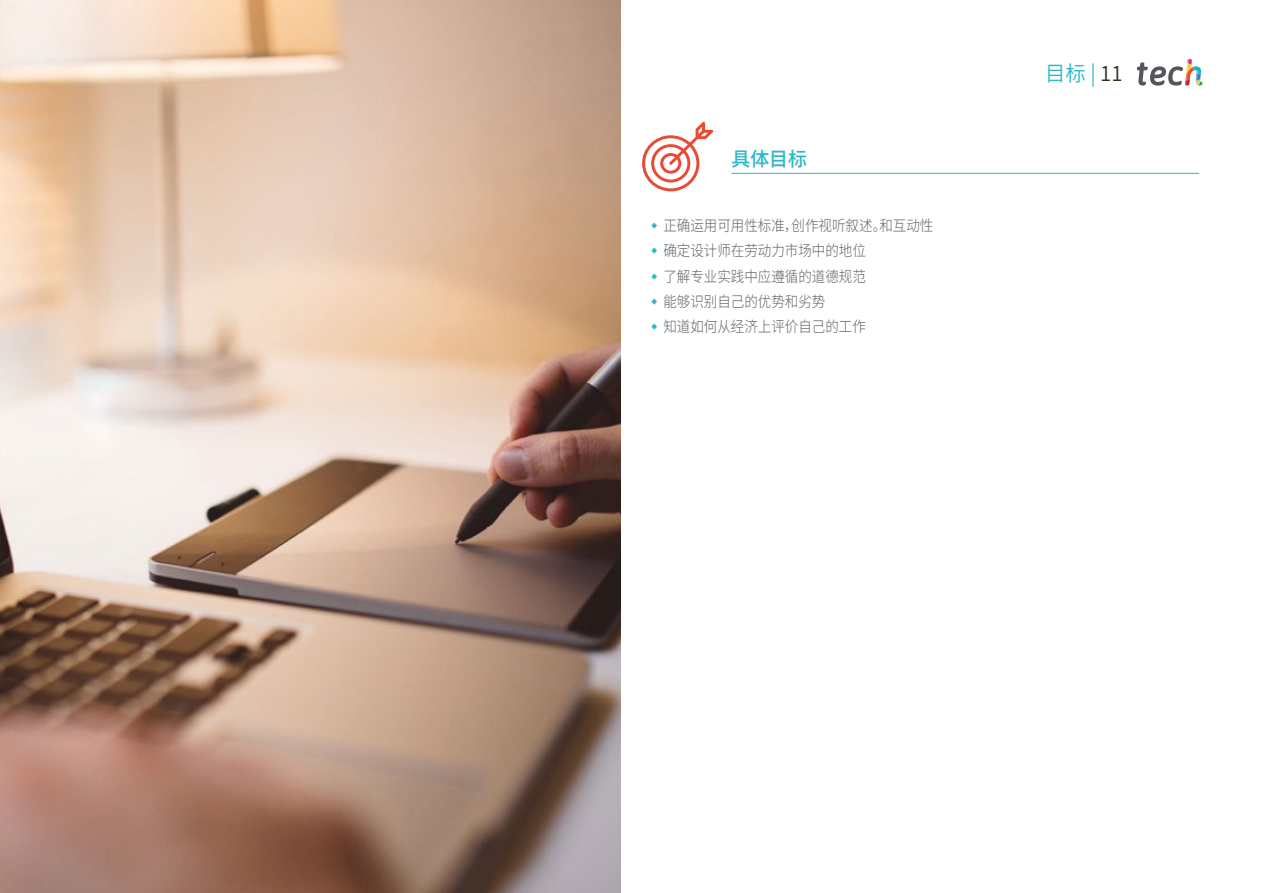
<style>
.page{position:relative;width:1263px;height:893px;background:#fff}
.page>*{position:absolute;margin:0;border:0;box-sizing:border-box;transform-origin:0 0}
.t1{font:21px "Source Han Sans CN";color:#2db8c5}
.t2{font:500 19.5px "Source Han Sans CN";color:#2db8c5}
.t3{font:300 15px/25.2px "Source Han Sans CN";color:#61646a;scale:.9 1}
.s1{color:#312e20}
</style>
<div class="page">
<hr style="left:731px;top:173px;width:468px;height:1px;background:#2db8c5">
<svg style="left:642px;top:122px;width:71px;height:69px"></svg>
<img style="left:0;top:0;width:621px;height:893px">
<svg style="left:1137px;top:59px;width:65px;height:27px"></svg>
<h2 class="t2" style="left:731px;top:147px;width:77px">具体目标</h2>
<p class="t3" style="left:663px;top:213px;width:301px">正确运用可用性标准，创作视听叙述。和互动性确定设计师在劳动力市场中的地位<br>了解专业实践中应遵循的道德规范<br>能够识别自己的优势和劣势<br>知道如何从经济上评价自己的工作</p>
<h1 class="t1" style="left:1045px;top:61px;width:79px">目标 | <span class="s1">11</span></h1>
</div>
